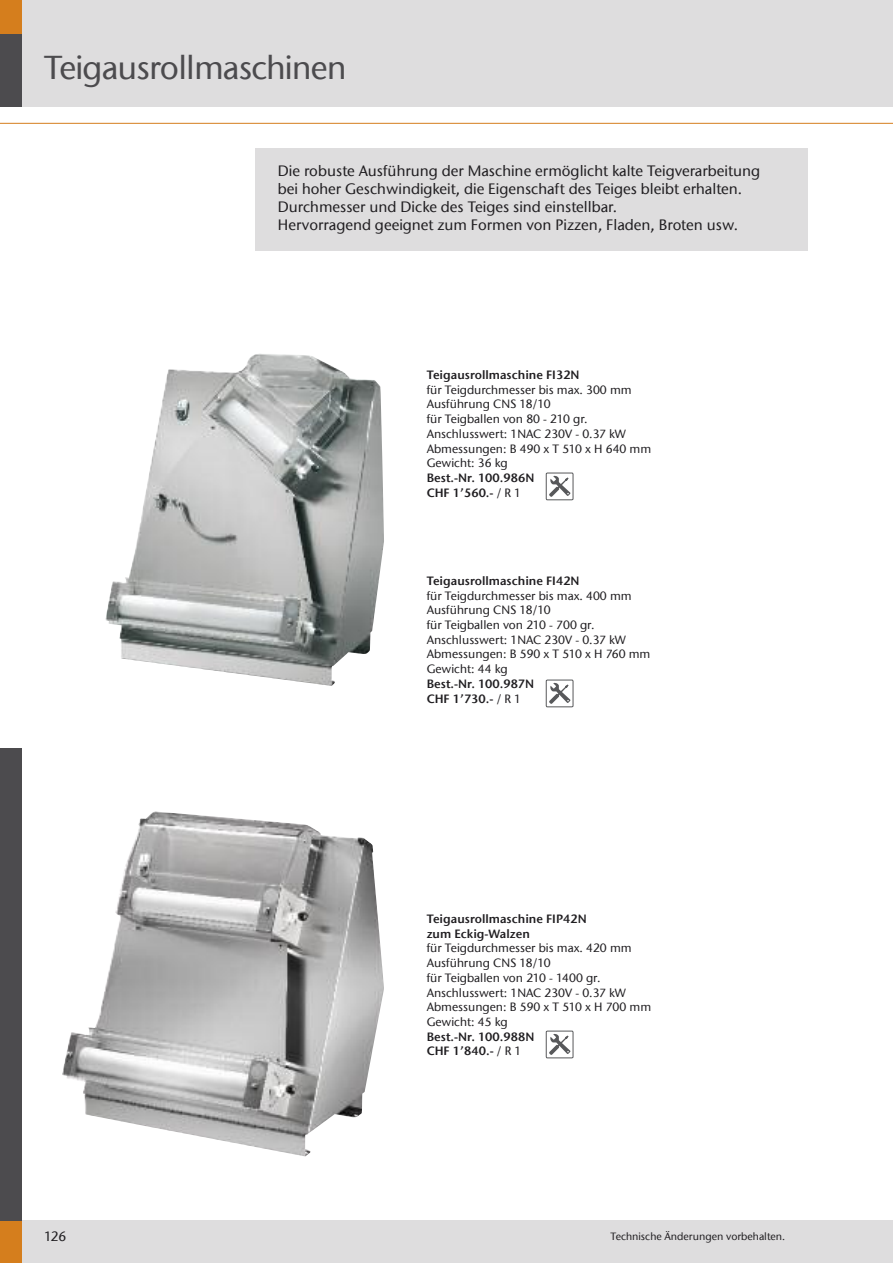
<style>
.page{position:relative;width:893px;height:1263px;background:#fff}
.page>*{position:absolute;margin:0;border:0;box-sizing:border-box;transform-origin:0 0}
.t1{font:500 33px "ITC Stone Sans Com";letter-spacing:-.025em;color:#4c4b4e}
.t2{font:500 15px/18px "ITC Stone Sans Com";color:#201e21}
.t3{font:500 13.5px "ITC Stone Sans Com";color:#201e21}
.t4{font:500 12px/14.7px "ITC Stone Sans Com";color:#201e21}
.t5{font:12px/14.7px "ITC Stone Sans Com Semi";color:#201e21}
.t6{font:500 10.5px "ITC Stone Sans Com";color:#201e21}
.s1{font-family:"ITC Stone Sans Com";font-weight:500}
</style>
<div class="page">
<div style="left:0;top:0;width:893px;height:106px;background:#deddde"></div>
<div style="left:0;top:0;width:21px;height:48px;background:#d57e1d"></div>
<div style="left:0;top:34px;width:21px;height:72px;background:#4c4b4e"></div>
<hr style="left:0;top:123px;width:893px;height:1px;background:#d57e1d">
<div style="left:0;top:1220px;width:893px;height:43px;background:#deddde"></div>
<div style="left:0;top:1199px;width:21px;height:64px;background:#d57e1d"></div>
<div style="left:0;top:748px;width:21px;height:472px;background:#4c4b4e"></div>
<img style="left:105px;top:353px;width:279px;height:333px">
<div style="left:255px;top:149px;width:553px;height:102px;background:#deddde"></div>
<img style="left:62px;top:811px;width:322px;height:345px">
<svg style="left:549px;top:475px;width:22px;height:22px"></svg>
<div style="left:546px;top:473px;width:27px;height:27px;border:1px solid #57585a"></div>
<svg style="left:549px;top:682px;width:22px;height:22px"></svg>
<div style="left:546px;top:680px;width:27px;height:27px;border:1px solid #57585a"></div>
<svg style="left:549px;top:1033px;width:22px;height:22px"></svg>
<div style="left:546px;top:1031px;width:27px;height:27px;border:1px solid #57585a"></div>
<h1 class="t1" style="left:44px;top:48px;width:304px">Teigausrollmaschinen</h1>
<p class="t2" style="left:278px;top:162px;width:484px">Die robuste Ausführung der Maschine ermöglicht kalte Teigverarbeitung bei hoher Geschwindigkeit, die Eigenschaft des Teiges bleibt erhalten.<br>Durchmesser und Dicke des Teiges sind einstellbar.<br>Hervorragend geeignet zum Formen von Pizzen, Fladen, Broten usw.</p>
<p class="t5" style="left:427px;top:368px;width:154px">Teigausrollmaschine FI32N</p>
<p class="t4" style="left:427px;top:382px;width:226px">für Teigdurchmesser bis max. 300 mm<br>Ausführung CNS 18/10<br>für Teigballen von 80 - 210 gr.<br>Anschlusswert: 1NAC 230V - 0.37 kW<br>Abmessungen: B 490 x T 510 x H 640 mm<br>Gewicht: 36 kg</p>
<p class="t5" style="left:427px;top:470px;width:109px">Best.-Nr. 100.986N<br>CHF 1’560.- <span class="s1">/ R 1</span></p>
<p class="t5" style="left:427px;top:573px;width:154px">Teigausrollmaschine FI42N</p>
<p class="t4" style="left:427px;top:588px;width:225px">für Teigdurchmesser bis max. 400 mm<br>Ausführung CNS 18/10<br>für Teigballen von 210 - 700 gr.<br>Anschlusswert: 1NAC 230V - 0.37 kW<br>Abmessungen: B 590 x T 510 x H 760 mm<br>Gewicht: 44 kg</p>
<p class="t5" style="left:427px;top:676px;width:109px">Best.-Nr. 100.987N<br>CHF 1’730.- <span class="s1">/ R 1</span></p>
<p class="t3" style="left:44px;top:1228px;width:24px">126</p>
<p class="t5" style="left:427px;top:911px;width:162px">Teigausrollmaschine FIP42N zum Eckig-Walzen</p>
<p class="t4" style="left:427px;top:941px;width:226px">für Teigdurchmesser bis max. 420 mm<br>Ausführung CNS 18/10<br>für Teigballen von 210 - 1400 gr.<br>Anschlusswert: 1NAC 230V - 0.37 kW<br>Abmessungen: B 590 x T 510 x H 700 mm<br>Gewicht: 45 kg</p>
<p class="t5" style="left:427px;top:1029px;width:109px">Best.-Nr. 100.988N<br>CHF 1’840.- <span class="s1">/ R 1</span></p>
<p class="t6" style="left:610px;top:1230px;width:176px">Technische Änderungen vorbehalten.</p>
</div>
